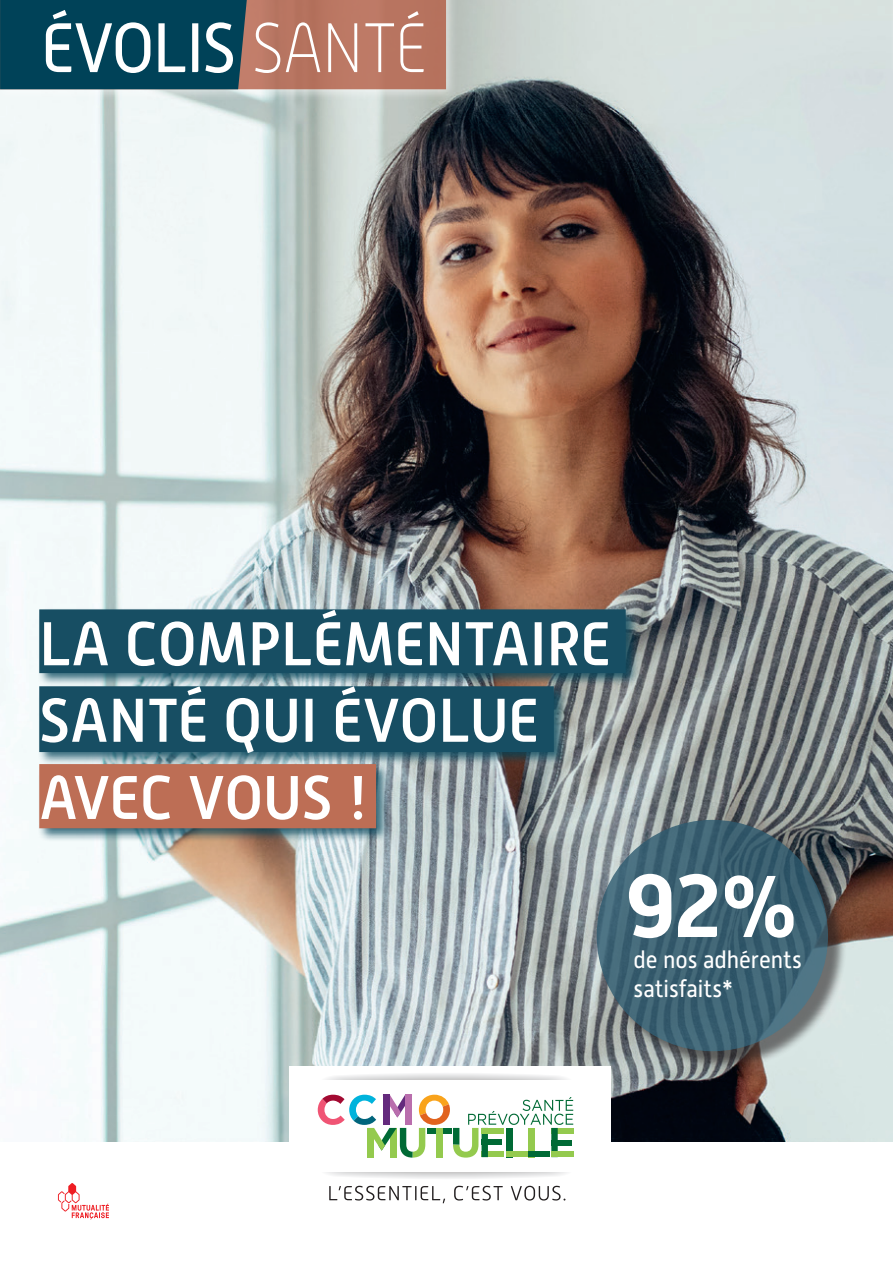
<style>
.page{position:relative;width:893px;height:1263px;background:#fff}
.page>*{position:absolute;margin:0;border:0;box-sizing:border-box;transform-origin:0 0}
.t1{font:700 88.8px "Alwyn New";color:#fff}
.t2{font:69.9px "Alwyn New";letter-spacing:-.03em;color:#fff;scale:.93 1}
.t3{font:500 61.65px/76.5px "Alwyn New";color:#fff;scale:.95 1}
.t4{font:500 61.5px "Alwyn New";letter-spacing:-.005em;color:#fff;scale:.95 1}
.t5{font:24.15px/29.4px "Alwyn New";color:#fff;scale:.93 1}
.s1{font-weight:100}
</style>
<div class="page">
<img style="left:0;top:0;width:893px;height:1141px">
<svg style="left:58px;top:1183px;width:51px;height:36px"></svg>
<div style="left:37px;top:607px;width:603px;height:235px;background:#004258;opacity:.75"></div>
<div style="left:39px;top:609px;width:587px;height:64px;background:#174e63"></div>
<div style="left:39px;top:686px;width:515px;height:66px;background:#174e63"></div>
<div style="left:39px;top:764px;width:337px;height:64px;background:#bd6e55"></div>
<div style="left:599px;top:822px;width:248px;height:248px;background:#231f20;opacity:.75"></div>
<svg style="left:597px;top:820px;width:231px;height:231px;background:#3c6273"></svg>
<div style="left:0;top:0;width:458px;height:102px;background:#fff;opacity:.75"></div>
<div style="left:0;top:0;width:446px;height:89px;background:#b87561"></div>
<div style="left:0;top:0;width:247px;height:89px;background:#004258"></div>
<div style="left:888px;top:0;width:5px;height:81px;background:#d7e1e0"></div>
<hr style="left:892px;top:0;width:1px;height:69px;background:#b76048">
<div style="left:289px;top:1066px;width:322px;height:151px;background:#fff"></div>
<svg style="left:318px;top:1073px;width:255px;height:106px"></svg>
<svg style="left:329px;top:1186px;width:116px;height:17px"></svg>
<svg style="left:454px;top:1186px;width:49px;height:14px"></svg>
<svg style="left:511px;top:1186px;width:54px;height:14px"></svg>
<p class="t2" style="left:41px;top:9px;width:417px">ÉVOLIS <span class="s1">SANTÉ</span></p>
<p class="t3" style="left:39px;top:606px;width:603px">LA COMPLÉMENTAIRE<br>SANTÉ QUI ÉVOLUE</p>
<p class="t4" style="left:39px;top:763px;width:348px">AVEC VOUS !</p>
<h1 class="t1" style="left:625px;top:855px;width:176px">92%</h1>
<p class="t5" style="left:634px;top:945px;width:182px">de nos adhérents satisfaits*</p>
</div>
